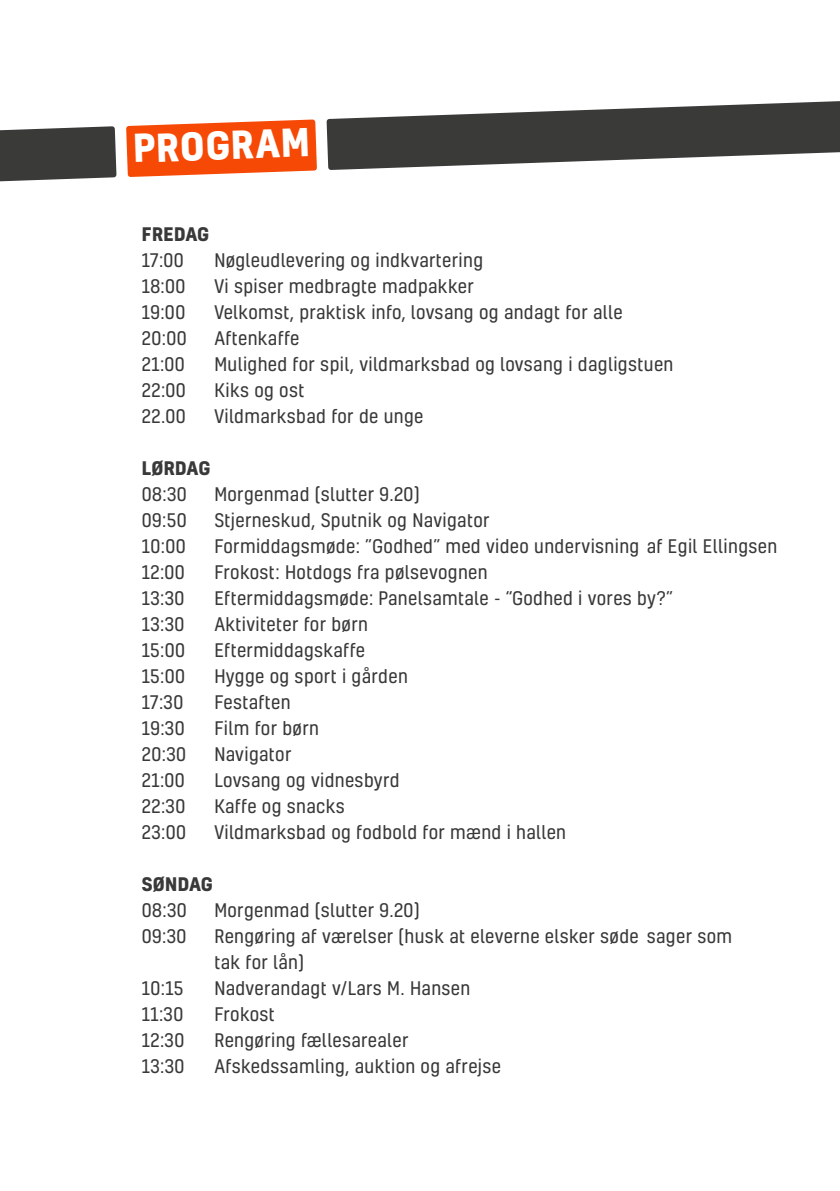
<style>
.page{position:relative;width:840px;height:1191px;background:#fff}
.page>*{position:absolute;margin:0;border:0;box-sizing:border-box;transform-origin:0 0}
.t1{font:700 37px "Kelson";color:#fff}
.t2{font:18px/26px "Kelson";letter-spacing:.02em;color:#3a3939}
.t3{font:700 18px "Kelson";letter-spacing:.015em;color:#3a3939}
</style>
<div class="page">
<svg style="left:126px;top:119px;width:191px;height:58px"></svg>
<svg style="left:0;top:126px;width:116px;height:56px"></svg>
<svg style="left:326px;top:101px;width:513px;height:69px"></svg>
<h1 class="t1" style="left:132px;top:122px;width:178px;rotate:-2deg">PROGRAM</h1>
<p class="t3" style="left:142px;top:221px;width:69px">FREDAG</p>
<p class="t2" style="left:142px;top:247px;width:43px">17:00</p>
<p class="t2" style="left:214px;top:247px;width:270px">Nøgleudlevering og indkvartering</p>
<p class="t2" style="left:142px;top:273px;width:45px">18:00</p>
<p class="t2" style="left:214px;top:273px;width:261px">Vi spiser medbragte madpakker</p>
<p class="t2" style="left:142px;top:299px;width:45px">19:00</p>
<p class="t2" style="left:214px;top:299px;width:409px">Velkomst, praktisk info, lovsang og andagt for alle</p>
<p class="t2" style="left:142px;top:325px;width:46px">20:00</p>
<p class="t2" style="left:214px;top:325px;width:87px">Aftenkaffe</p>
<p class="t2" style="left:142px;top:351px;width:44px">21:00</p>
<p class="t2" style="left:214px;top:351px;width:460px">Mulighed for spil, vildmarksbad og lovsang i dagligstuen</p>
<p class="t2" style="left:142px;top:377px;width:45px">22:00</p>
<p class="t2" style="left:214px;top:377px;width:92px">Kiks og ost</p>
<p class="t2" style="left:142px;top:403px;width:45px">22.00</p>
<p class="t2" style="left:214px;top:403px;width:210px">Vildmarksbad for de unge</p>
<p class="t3" style="left:142px;top:455px;width:70px">LØRDAG</p>
<p class="t2" style="left:142px;top:481px;width:46px">08:30</p>
<p class="t2" style="left:214px;top:481px;width:207px">Morgenmad (slutter 9.20)</p>
<p class="t2" style="left:142px;top:507px;width:46px">09:50</p>
<p class="t2" style="left:214px;top:507px;width:276px">Stjerneskud, Sputnik og Navigator</p>
<p class="t2" style="left:142px;top:533px;width:45px">10:00</p>
<p class="t2" style="left:214px;top:533px;width:564px">Formiddagsmøde: ”Godhed” med video undervisning af Egil Ellingsen</p>
<p class="t2" style="left:142px;top:559px;width:44px">12:00</p>
<p class="t2" style="left:214px;top:559px;width:275px">Frokost: Hotdogs fra pølsevognen</p>
<p class="t2" style="left:142px;top:585px;width:44px">13:30</p>
<p class="t2" style="left:214px;top:585px;width:460px">Eftermiddagsmøde: Panelsamtale - “Godhed i vores by?”</p>
<p class="t2" style="left:142px;top:611px;width:44px">13:30</p>
<p class="t2" style="left:214px;top:611px;width:155px">Aktiviteter for børn</p>
<p class="t2" style="left:142px;top:637px;width:45px">15:00</p>
<p class="t2" style="left:214px;top:637px;width:152px">Eftermiddagskaffe</p>
<p class="t2" style="left:142px;top:663px;width:45px">15:00</p>
<p class="t2" style="left:214px;top:663px;width:195px">Hygge og sport i gården</p>
<p class="t2" style="left:142px;top:689px;width:43px">17:30</p>
<p class="t2" style="left:214px;top:689px;width:78px">Festaften</p>
<p class="t2" style="left:142px;top:715px;width:44px">19:30</p>
<p class="t2" style="left:214px;top:715px;width:106px">Film for børn</p>
<p class="t2" style="left:142px;top:741px;width:46px">20:30</p>
<p class="t2" style="left:214px;top:741px;width:78px">Navigator</p>
<p class="t2" style="left:142px;top:767px;width:44px">21:00</p>
<p class="t2" style="left:214px;top:767px;width:187px">Lovsang og vidnesbyrd</p>
<p class="t2" style="left:142px;top:793px;width:45px">22:30</p>
<p class="t2" style="left:214px;top:793px;width:132px">Kaffe og snacks</p>
<p class="t2" style="left:142px;top:819px;width:46px">23:00</p>
<p class="t2" style="left:214px;top:819px;width:353px">Vildmarksbad og fodbold for mænd i hallen</p>
<p class="t3" style="left:142px;top:871px;width:72px">SØNDAG</p>
<p class="t2" style="left:142px;top:897px;width:46px">08:30</p>
<p class="t2" style="left:214px;top:897px;width:207px">Morgenmad (slutter 9.20)</p>
<p class="t2" style="left:142px;top:923px;width:46px">09:30</p>
<p class="t2" style="left:214px;top:923px;width:519px">Rengøring af værelser (husk at eleverne elsker søde sager som tak for lån)</p>
<p class="t2" style="left:142px;top:975px;width:43px">10:15</p>
<p class="t2" style="left:214px;top:975px;width:257px">Nadverandagt v/Lars M. Hansen</p>
<p class="t2" style="left:142px;top:1001px;width:43px">11:30</p>
<p class="t2" style="left:214px;top:1001px;width:62px">Frokost</p>
<p class="t2" style="left:142px;top:1027px;width:44px">12:30</p>
<p class="t2" style="left:214px;top:1027px;width:195px">Rengøring fællesarealer</p>
<p class="t2" style="left:142px;top:1053px;width:44px">13:30</p>
<p class="t2" style="left:214px;top:1053px;width:288px">Afskedssamling, auktion og afrejse</p>
</div>
